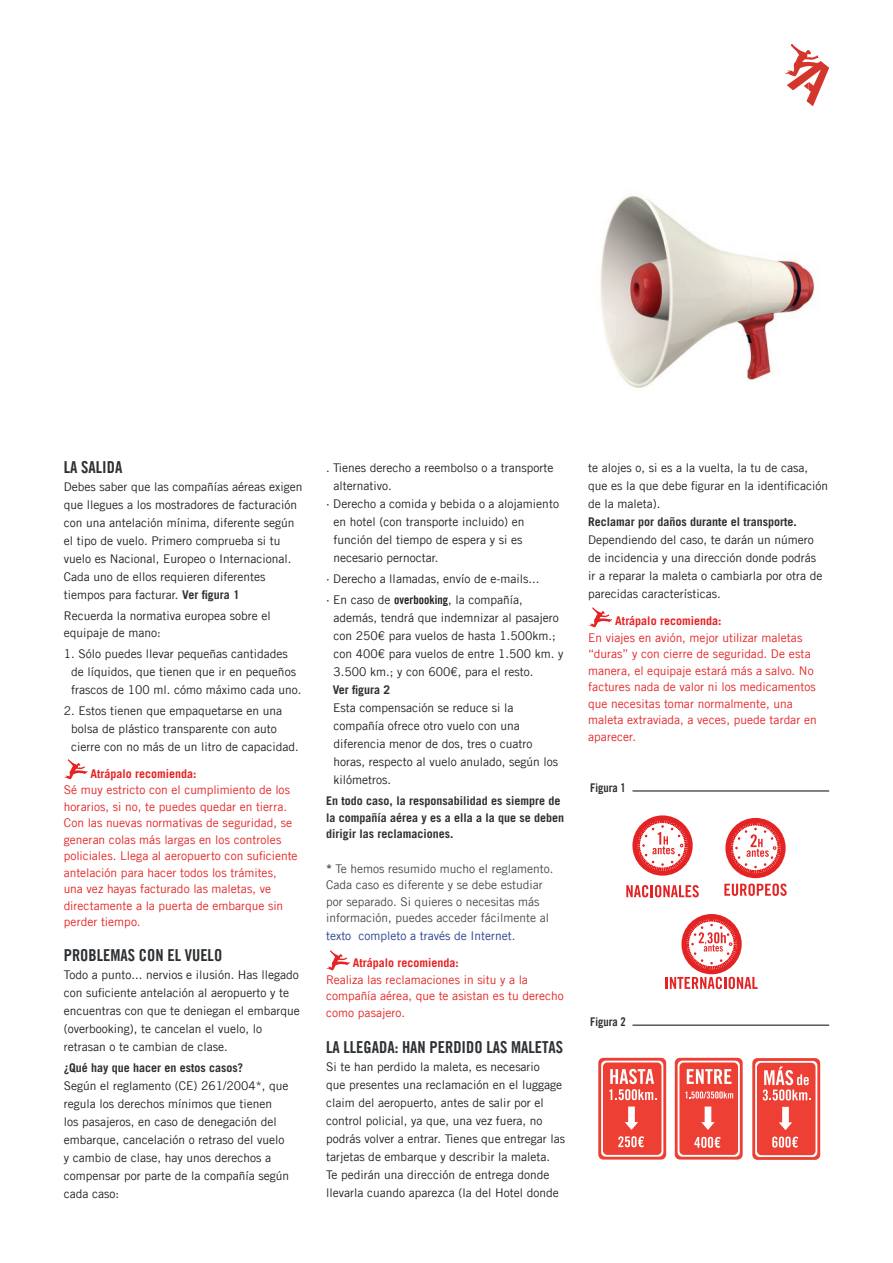
<style>
.page{position:relative;width:893px;height:1263px;background:#fff}
.page>*{position:absolute;margin:0;border:0;box-sizing:border-box;transform-origin:0 0}
.t1{font:16.5px "Trade Gothic LT Bold Cond Twenty";color:#2e3134}
.t2{font:12px/18px "Trade Gothic LT";color:#231f20}
.t3{font:12px/16.5px "Trade Gothic LT";color:#e52324}
.t4{font:700 12px/16.5px "Trade Gothic LT";color:#2e3134}
.t5{font:12px/16.5px "Trade Gothic LT";color:#444a4b}
.t6{font:700 12px "Trade Gothic LT";color:#e52324}
.t7{font:12px "Trade Gothic LT";color:#253f8e}
.t8{font:12px "Trade Gothic LT Bold Cond Twenty";color:#2e3134}
.s1{font-weight:700;color:#2e3134}
.s2{font-family:"Trade Gothic LT Bold Cond Twenty"}
.s3{color:#444a4b}
</style>
<div class="page">
<svg style="left:784px;top:44px;width:45px;height:62px"></svg>
<svg style="left:588px;top:607px;width:24px;height:20px"></svg>
<svg style="left:626px;top:885px;width:73px;height:12px"></svg>
<div style="left:632px;top:815px;width:61px;height:61px;border:5px solid #e42424;border-radius:50%"></div>
<svg style="left:637px;top:820px;width:51px;height:51px"></svg>
<div style="left:725px;top:818px;width:61px;height:60px;border:5px solid #e42424;border-radius:50%"></div>
<svg style="left:730px;top:822px;width:51px;height:51px"></svg>
<div style="left:681px;top:914px;width:61px;height:60px;border:5px solid #e42424;border-radius:50%"></div>
<svg style="left:686px;top:918px;width:51px;height:51px"></svg>
<svg style="left:724px;top:883px;width:63px;height:13px"></svg>
<svg style="left:665px;top:977px;width:93px;height:12px"></svg>
<hr style="left:632px;top:790px;width:197px;height:2px;background:#57585a">
<hr style="left:632px;top:1024px;width:197px;height:2px;background:#57585a">
<svg style="left:598px;top:1058px;width:68px;height:101px"></svg>
<svg style="left:601px;top:1061px;width:62px;height:96px;background:#f16a62"></svg>
<div style="left:752px;top:1058px;width:68px;height:102px;background:linear-gradient(to right,#ee443a,#ee453a);border-radius:5px"></div>
<svg style="left:755px;top:1061px;width:62px;height:96px;background:#f16b62"></svg>
<svg style="left:675px;top:1058px;width:68px;height:101px"></svg>
<svg style="left:678px;top:1061px;width:62px;height:96px;background:#f16961"></svg>
<img style="left:600px;top:194px;width:215px;height:194px">
<svg style="left:64px;top:759px;width:24px;height:20px"></svg>
<svg style="left:326px;top:950px;width:24px;height:20px"></svg>
<h1 class="t1" style="left:64px;top:457px;width:60px">LA SALIDA</h1>
<p class="t2" style="left:64px;top:478px;width:240px">Debes saber que las compañías aéreas exigen que llegues a los mostradores de facturación con una antelación mínima, diferente según el tipo de vuelo. Primero comprueba si tu vuelo es Nacional, Europeo o Internacional.<br>Cada uno de ellos requieren diferentes tiempos para facturar. <span class="s1">Ver figura 1</span></p>
<p class="t2" style="left:64px;top:608px;width:208px;line-height:16.5px">Recuerda la normativa europea sobre el equipaje de mano:</p>
<p class="t2" style="left:71px;top:644px;width:232px;text-indent:-8px">1. Sólo puedes llevar pequeñas cantidades de líquidos, que tienen que ir en pequeños frascos de 100 ml. cómo máximo cada uno.</p>
<p class="t2" style="left:71px;top:701px;width:229px;text-indent:-8px">2. Estos tienen que empaquetarse en una bolsa de plástico transparente con auto cierre con no más de un litro de capacidad.</p>
<p class="t6" style="left:90px;top:766px;width:108px">Atrápalo recomienda:</p>
<p class="t3" style="left:64px;top:782px;width:235px">Sé muy estricto con el cumplimiento de los horarios, si no, te puedes quedar en tierra.<br>Con las nuevas normativas de seguridad, se generan colas más largas en los controles policiales. Llega al aeropuerto con suficiente antelación para hacer todos los trámites, una vez hayas facturado las maletas, ve directamente a la puerta de embarque sin perder tiempo.</p>
<h1 class="t1" style="left:64px;top:945px;width:160px">PROBLEMAS CON EL VUELO</h1>
<p class="t2" style="left:64px;top:965px;width:238px">Todo a punto... nervios e ilusión. Has llegado con suficiente antelación al aeropuerto y te encuentras con que te deniegan el embarque (overbooking), te cancelan el vuelo, lo retrasan o te cambian de clase.</p>
<p class="t4" style="left:64px;top:1059px;width:181px">¿Qué hay que hacer en estos casos?</p>
<p class="t2" style="left:64px;top:1076px;width:227px">Según el reglamento (CE) 261/2004*, que regula los derechos mínimos que tienen los pasajeros, en caso de denegación del embarque, cancelación o retraso del vuelo y cambio de clase, hay unos derechos a compensar por parte de la compañía según cada caso:</p>
<p class="t2" style="left:326px;top:459px;width:229px">. Tienes derecho a reembolso o a transporte</p>
<p class="t2" style="left:333px;top:477px;width:60px">alternativo.</p>
<p class="t2" style="left:326px;top:495px;width:234px">· Derecho a comida y bebida o a alojamiento</p>
<p class="t2" style="left:333px;top:513px;width:192px">en hotel (con transporte incluido) en</p>
<p class="t2" style="left:333px;top:531px;width:190px">función del tiempo de espera y si es</p>
<p class="t2" style="left:333px;top:549px;width:107px">necesario pernoctar.</p>
<p class="t2" style="left:326px;top:568px;width:215px;line-height:21px">· Derecho a llamadas, envío de e-mails... · En caso de <span class="s2">overbooking</span>, la compañía,</p>
<p class="t2" style="left:333px;top:609px;width:231px">además, tendrá que indemnizar al pasajero con 250€ para vuelos de hasta 1.500km.; con 400€ para vuelos de entre 1.500 km. y 3.500 km.; y con 600€, para el resto.</p>
<p class="t4" style="left:333px;top:681px;width:59px">Ver figura 2</p>
<p class="t2" style="left:333px;top:699px;width:226px">Esta compensación se reduce si la compañía ofrece otro vuelo con una diferencia menor de dos, tres o cuatro horas, respecto al vuelo anulado, según los kilómetros.</p>
<p class="t4" style="left:326px;top:792px;width:240px">En todo caso, la responsabilidad es siempre de la compañía aérea y es a ella a la que se deben dirigir las reclamaciones.</p>
<p class="t5" style="left:326px;top:860px;width:229px"><span class="s1">*</span> Te hemos resumido mucho el reglamento.<br>Cada caso es diferente y se debe estudiar por separado. Si quieres o necesitas más información, puedes acceder fácilmente al</p>
<p class="t7" style="left:326px;top:929px;width:191px">texto completo a través de Internet<span class="s3">.</span></p>
<p class="t6" style="left:353px;top:955px;width:108px">Atrápalo recomienda:</p>
<p class="t3" style="left:326px;top:971px;width:239px">Realiza las reclamaciones in situ y a la compañía aérea, que te asistan es tu derecho como pasajero.</p>
<h1 class="t1" style="left:326px;top:1037px;width:239px">LA LLEGADA: HAN PERDIDO LAS MALETAS</h1>
<p class="t2" style="left:326px;top:1057px;width:241px">Si te han perdido la maleta, es necesario<br>que presentes una reclamación en el luggage claim del aeropuerto, antes de salir por el control policial, ya que, una vez fuera, no podrás volver a entrar. Tienes que entregar las tarjetas de embarque y describir la maleta.<br>Te pedirán una dirección de entrega donde llevarla cuando aparezca (la del Hotel donde</p>
<p class="t2" style="left:588px;top:459px;width:242px">te alojes o, si es a la vuelta, la tu de casa, que es la que debe figurar en la identificación de la maleta).</p>
<p class="t4" style="left:588px;top:513px;width:210px">Reclamar por daños durante el transporte.</p>
<p class="t2" style="left:588px;top:531px;width:236px">Dependiendo del caso, te darán un número de incidencia y una dirección donde podrás ir a reparar la maleta o cambiarla por otra de parecidas características.</p>
<p class="t6" style="left:615px;top:613px;width:108px">Atrápalo recomienda:</p>
<p class="t3" style="left:588px;top:629px;width:230px">En viajes en avión, mejor utilizar maletas “duras” y con cierre de seguridad. De esta manera, el equipaje estará más a salvo. No factures nada de valor ni los medicamentos que necesitas tomar normalmente, una maleta extraviada, a veces, puede tardar en aparecer.</p>
<p class="t8" style="left:590px;top:781px;width:37px">Figura 1</p>
<p class="t8" style="left:590px;top:1015px;width:37px">Figura 2</p>
</div>
